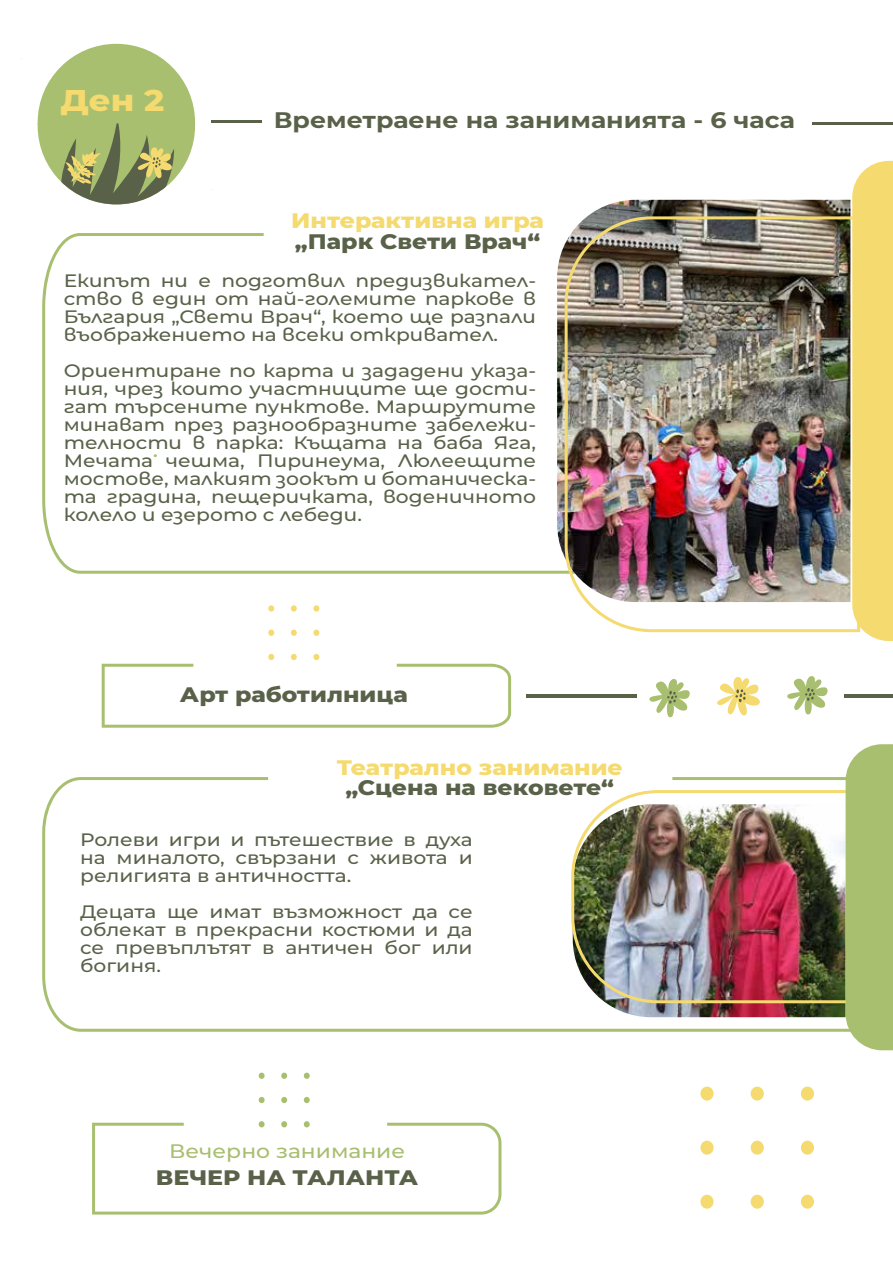
<style>
.page{position:relative;width:893px;height:1263px;background:#fff}
.page>*{position:absolute;margin:0;border:0;box-sizing:border-box;transform-origin:0 0}
.t1{font:800 30px "Montserrat";color:#f4da6f;scale:1.12 1}
.t2{font:700 22.5px "Montserrat";color:#596249;scale:1.12 1}
.t3{font:800 21px "Montserrat";color:#596249;scale:1.12 1}
.t4{font:800 21px "Montserrat";color:#f4da6f;scale:1.12 1}
.t5{font:500 21px "Montserrat";color:#a8bf70;scale:1.12 1}
.t6{font:500 19.5px "Montserrat";color:#a8bf70;scale:1.12 1}
.t7{font:500 18px/18px "Montserrat";color:#596249;text-align:justify;scale:1.12 1}
</style>
<div class="page">
<svg style="left:42px;top:233px;width:515px;height:341px"></svg>
<div style="left:700px;top:1086px;width:14px;height:14px;background:#f4da6f;border-radius:50%"></div>
<div style="left:751px;top:1086px;width:13px;height:14px;background:#f4da6f;border-radius:50%"></div>
<div style="left:801px;top:1086px;width:13px;height:14px;background:#f4da6f;border-radius:50%"></div>
<div style="left:700px;top:1141px;width:14px;height:13px;background:#f4da6f;border-radius:50%"></div>
<div style="left:751px;top:1141px;width:13px;height:13px;background:#f4da6f;border-radius:50%"></div>
<div style="left:801px;top:1141px;width:13px;height:13px;background:#f4da6f;border-radius:50%"></div>
<div style="left:700px;top:1195px;width:14px;height:14px;background:#f4da6f;border-radius:50%"></div>
<div style="left:751px;top:1195px;width:13px;height:14px;background:#f4da6f;border-radius:50%"></div>
<div style="left:801px;top:1195px;width:13px;height:14px;background:#f4da6f;border-radius:50%"></div>
<div style="left:268px;top:605px;width:6px;height:7px;background:#f4da6f;border-radius:50%"></div>
<div style="left:291px;top:605px;width:6px;height:7px;background:#f4da6f;border-radius:50%"></div>
<div style="left:313px;top:605px;width:6px;height:7px;background:#f4da6f;border-radius:50%"></div>
<svg style="left:268px;top:630px;width:6px;height:6px"></svg>
<svg style="left:291px;top:630px;width:6px;height:6px"></svg>
<svg style="left:313px;top:630px;width:6px;height:6px"></svg>
<svg style="left:102px;top:654px;width:409px;height:74px"></svg>
<div style="left:259px;top:1072px;width:6px;height:7px;background:#a8bf70;border-radius:50%"></div>
<div style="left:281px;top:1072px;width:6px;height:7px;background:#a8bf70;border-radius:50%"></div>
<div style="left:304px;top:1072px;width:6px;height:7px;background:#a8bf70;border-radius:50%"></div>
<svg style="left:259px;top:1097px;width:6px;height:6px"></svg>
<svg style="left:281px;top:1097px;width:6px;height:6px"></svg>
<svg style="left:304px;top:1097px;width:6px;height:6px"></svg>
<svg style="left:92px;top:1121px;width:409px;height:93px"></svg>
<img style="left:557px;top:200px;width:293px;height:374px">
<svg style="left:38px;top:44px;width:157px;height:160px"></svg>
<hr style="left:211px;top:120px;width:50px;height:2px;background:#596249">
<hr style="left:812px;top:122px;width:81px;height:3px;background:#596249">
<div style="left:852px;top:161px;width:41px;height:480px;background:#f4da6f"></div>
<svg style="left:42px;top:777px;width:804px;height:255px"></svg>
<img style="left:565px;top:216px;width:295px;height:416px">
<img style="left:571px;top:790px;width:275px;height:213px">
<div style="left:846px;top:744px;width:47px;height:306px;background:#a8bf70"></div>
<hr style="left:526px;top:694px;width:367px;height:3px;background:#596249">
<div style="left:637px;top:675px;width:206px;height:46px;background:#fff"></div>
<svg style="left:717px;top:677px;width:43px;height:39px"></svg>
<svg style="left:787px;top:676px;width:41px;height:39px"></svg>
<svg style="left:649px;top:679px;width:41px;height:39px"></svg>
<h1 class="t1" style="left:61px;top:78px;width:94px">Ден 2</h1>
<p class="t2" style="left:274px;top:104px;width:467px">Времетраене на заниманията - 6 часа</p>
<p class="t4" style="left:291px;top:205px;width:227px">Интерактивна игра</p>
<p class="t3" style="left:295px;top:226px;width:220px">„Парк Свети Врач“</p>
<p class="t7" style="left:64px;top:271px;width:423px">Екипът ни е подготвил предизвикател&shy;ство в един от най-големите паркове в България „Свети Врач“, което ще разпали въображението на всеки откривател.</p>
<p class="t7" style="left:64px;top:361px;width:423px">Ориентиране по карта и зададени указа&shy;ния, чрез които участниците ще дости&shy;гат търсените пунктове. Маршрутите минават през разнообразните забележи&shy;телности в парка: Къщата на баба Яга, Мечата чешма, Пиринеума, Люлеещите мостове, малкият зоокът и ботаническа&shy;та градина, пещеричката, воденичното колело и езерото с лебеди.</p>
<p class="t5" style="left:153px;top:434px;width:6px">.</p>
<p class="t3" style="left:180px;top:679px;width:205px">Арт работилница</p>
<p class="t4" style="left:337px;top:752px;width:257px">Театрално занимание</p>
<p class="t3" style="left:346px;top:772px;width:241px">„Сцена на вековете“</p>
<p class="t7" style="left:80px;top:830px;width:352px">Ролеви игри и пътешествие в духа на миналото, свързани с живота и религията в античността.</p>
<p class="t7" style="left:80px;top:902px;width:352px">Децата ще имат възможност да се облекат в прекрасни костюми и да се превъплътят в античен бог или богиня.</p>
<p class="t6" style="left:169px;top:1137px;width:212px">Вечерно занимание</p>
<p class="t3" style="left:156px;top:1162px;width:236px">ВЕЧЕР НА ТАЛАНТА</p>
</div>
